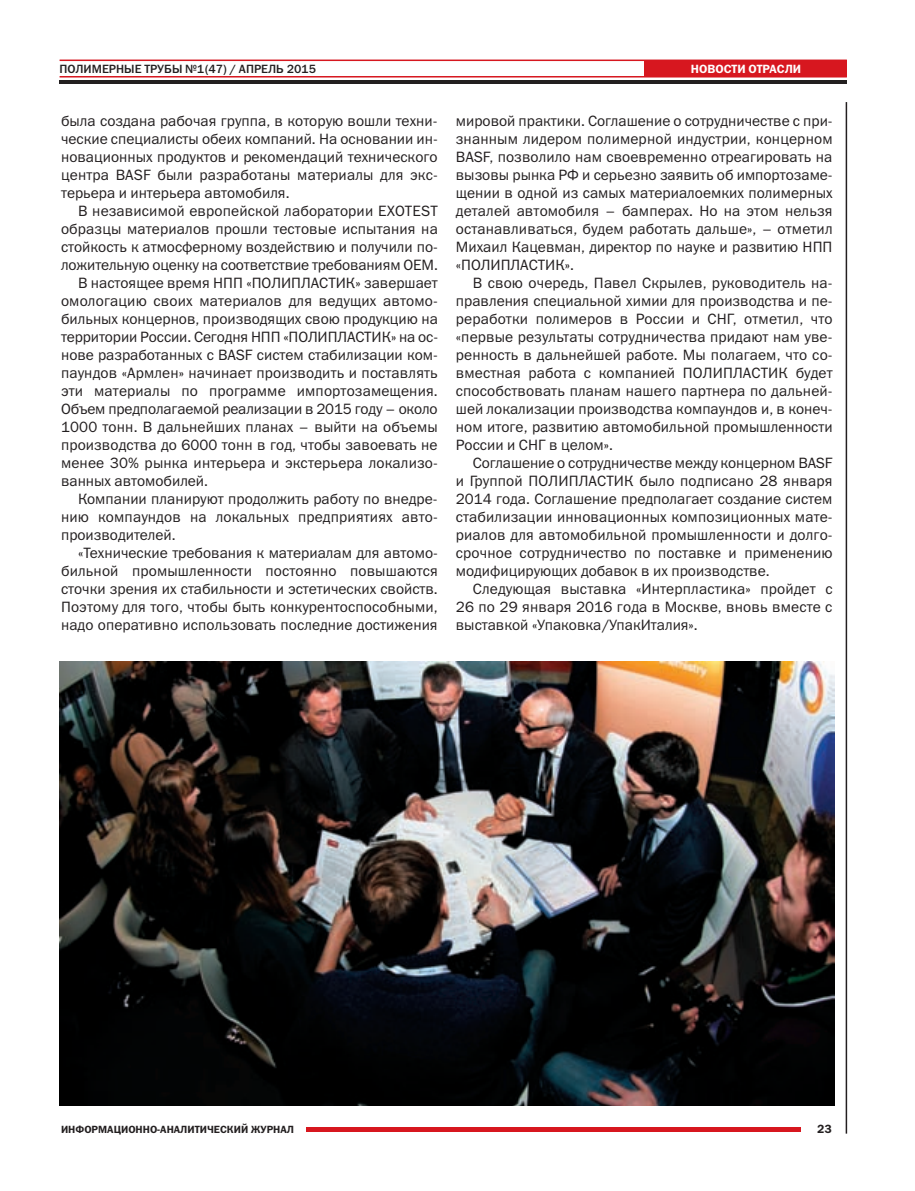
<style>
.page{position:relative;width:915px;height:1191px;background:#fff}
.page>*{position:absolute;margin:0;border:0;box-sizing:border-box;transform-origin:0 0}
.t1{font:15px/18px "Franklin Gothic Book C";color:#231f20;text-align:justify}
.t2{font:12px "Franklin Gothic Medium C";color:#231f20}
.t3{font:12px "Franklin Gothic Demi C";color:#fff}
.t4{font:12px "Franklin Gothic Demi C";color:#231f20}
.t5{font:10.5px "Franklin Gothic Demi C";color:#231f20}
</style>
<div class="page">
<hr style="left:845px;top:102px;width:1px;height:1031px;background:#231f20">
<hr style="left:306px;top:1127px;width:494px;height:4px;background:#d7171f">
<hr style="left:60px;top:76px;width:786px;height:1px;background:#d7171f">
<hr style="left:60px;top:60px;width:786px;height:1px;background:#d7171f">
<hr style="left:60px;top:80px;width:786px;height:3px;background:#231f20">
<div style="left:644px;top:60px;width:202px;height:16px;background:#d7171f"></div>
<img style="left:60px;top:661px;width:773px;height:445px">
<p class="t2" style="left:60px;top:62px;width:258px">ПОЛИМЕРНЫЕ ТРУБЫ №1(47) / АПРЕЛЬ 2015</p>
<p class="t3" style="left:690px;top:62px;width:112px">НОВОСТИ ОТРАСЛИ</p>
<p class="t1" style="left:61px;top:112px;width:378px">была создана рабочая группа, в которую вошли техни&shy;ческие специалисты обеих компаний. На основании ин&shy;новационных продуктов и рекомендаций технического центра BASF были разработаны материалы для экс&shy;терьера и интерьера автомобиля.</p>
<p class="t1" style="left:78px;top:202px;width:361px">В независимой европейской лаборатории EXOTEST</p>
<p class="t1" style="left:61px;top:220px;width:378px">образцы материалов прошли тестовые испытания на</p>
<p class="t1" style="left:61px;top:238px;width:378px">стойкость к атмосферному воздействию и получили по-</p>
<p class="t1" style="left:61px;top:256px;width:378px">ложительную оценку на соответствие требованиям OEM.</p>
<p class="t1" style="left:78px;top:274px;width:361px">В настоящее время НПП «ПОЛИПЛАСТИК» завершает</p>
<p class="t1" style="left:61px;top:292px;width:378px">омологацию своих материалов для ведущих автомо-</p>
<p class="t1" style="left:61px;top:310px;width:378px">бильных концернов, производящих свою продукцию на</p>
<p class="t1" style="left:61px;top:328px;width:378px">территории России. Сегодня НПП «ПОЛИПЛАСТИК» на ос-</p>
<p class="t1" style="left:61px;top:346px;width:378px">нове разработанных с BASF систем стабилизации ком-</p>
<p class="t1" style="left:61px;top:364px;width:378px">паундов «Армлен» начинает производить и поставлять</p>
<p class="t1" style="left:61px;top:382px;width:378px">эти материалы по программе импортозамещения.</p>
<p class="t1" style="left:61px;top:400px;width:378px">Объем предполагаемой реализации в 2015 году – около</p>
<p class="t1" style="left:61px;top:418px;width:378px">1000 тонн. В дальнейших планах – выйти на объемы</p>
<p class="t1" style="left:61px;top:436px;width:378px">производства до 6000 тонн в год, чтобы завоевать не</p>
<p class="t1" style="left:61px;top:454px;width:378px">менее 30% рынка интерьера и экстерьера локализо-</p>
<p class="t1" style="left:61px;top:472px;width:148px">ванных автомобилей.</p>
<p class="t1" style="left:78px;top:490px;width:361px">Компании планируют продолжить работу по внедре-</p>
<p class="t1" style="left:61px;top:508px;width:378px">нию компаундов на локальных предприятиях авто-</p>
<p class="t1" style="left:61px;top:526px;width:116px">производителей.</p>
<p class="t1" style="left:78px;top:544px;width:361px">«Технические требования к материалам для автомо-</p>
<p class="t1" style="left:61px;top:562px;width:378px">бильной промышленности постоянно повышаются</p>
<p class="t1" style="left:61px;top:580px;width:378px">сточки зрения их стабильности и эстетических свойств.</p>
<p class="t1" style="left:61px;top:598px;width:378px">Поэтому для того, чтобы быть конкурентоспособными,</p>
<p class="t1" style="left:61px;top:616px;width:378px">надо оперативно использовать последние достижения</p>
<p class="t1" style="left:455px;top:112px;width:378px">мировой практики. Соглашение о сотрудничестве с при&shy;знанным лидером полимерной индустрии, концерном BASF, позволило нам своевременно отреагировать на вызовы рынка РФ и серьезно заявить об импортозаме&shy;щении в одной из самых материалоемких полимерных деталей автомобиля – бамперах. Но на этом нельзя останавливаться, будем работать дальше», – отметил Михаил Кацевман, директор по науке и развитию НПП «ПОЛИПЛАСТИК».</p>
<p class="t1" style="left:455px;top:274px;width:378px;text-indent:17px">В свою очередь, Павел Скрылев, руководитель на&shy;правления специальной химии для производства и пе&shy;реработки полимеров в России и СНГ, отметил, что «первые результаты сотрудничества придают нам уве&shy;ренность в дальнейшей работе. Мы полагаем, что со&shy;вместная работа с компанией ПОЛИПЛАСТИК будет способствовать планам нашего партнера по дальней&shy;шей локализации производства компаундов и, в конеч&shy;ном итоге, развитию автомобильной промышленности России и СНГ в целом».</p>
<p class="t1" style="left:455px;top:454px;width:378px;text-indent:17px">Соглашение о сотрудничестве между концерном BASF и Группой ПОЛИПЛАСТИК было подписано 28 января 2014 года. Соглашение предполагает создание систем стабилизации инновационных композиционных мате&shy;риалов для автомобильной промышленности и долго&shy;срочное сотрудничество по поставке и применению модифицирующих добавок в их производстве.</p>
<p class="t1" style="left:455px;top:580px;width:378px;text-indent:17px">Следующая выставка «Интерпластика» пройдет с 26 по 29 января 2016 года в Москве, вновь вместе с выставкой «Упаковка/УпакИталия».</p>
<p class="t5" style="left:61px;top:1122px;width:234px">ИНФОРМАЦИОННО-АНАЛИТИЧЕСКИЙ ЖУРНАЛ</p>
<p class="t4" style="left:817px;top:1122px;width:16px">23</p>
</div>
